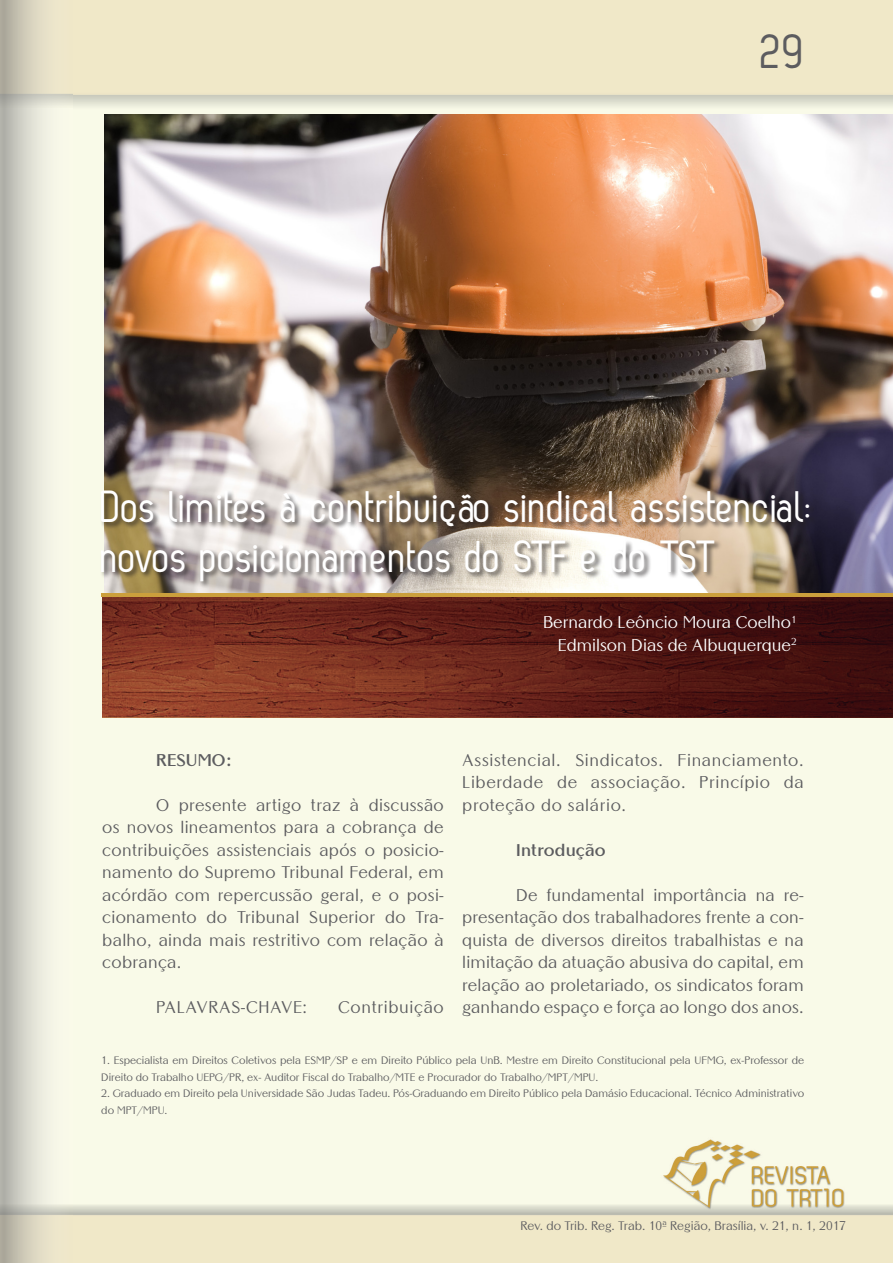
<style>
.page{position:relative;width:893px;height:1263px;background:#fff}
.page>*{position:absolute;margin:0;border:0;box-sizing:border-box;transform-origin:0 0}
.t1{font:49.5px "Zag";color:#5c5c5f}
.TITULO{font:45px/49.5px "Zag";color:#fff}
.TEXTO_GERAL{font:16.5px/22.5px "Altrincham";letter-spacing:.02em;color:#5c5c5f;text-align:justify}
.TEXTO_GERAL-2{font:16.5px "Altrincham";color:#fff}
.TEXTO_GERAL-3{font:16.5px "Altrincham";letter-spacing:.04em;color:#5c5c5f}
.TEXTO_GERAL-4{font:700 16.5px "Altrincham";letter-spacing:.01em;color:#5c5c5f}
.t2{font:12px "Altrincham";color:#5c5c5f}
.RODAPE{font:10.5px/16.5px "Altrincham";color:#5c5c5f}
</style>
<div class="page">
<img style="left:89px;top:0;width:804px;height:1263px">
<img style="left:104px;top:115px;width:789px;height:478px">
<img style="left:102px;top:597px;width:791px;height:120px">
<hr style="left:101px;top:593px;width:792px;height:4px;background:#cb9f3c">
<div style="left:100px;top:489px;width:716px;height:99px;background:#231f20;opacity:.75"></div>
<p class="t1" style="left:761px;top:24px;width:46px">29</p>
<p class="TITULO" style="left:101px;top:482px;width:713px">Dos limites à contribuição sindical assistencial: novos posicionamentos do STF e do TST</p>
<p class="TEXTO_GERAL-2" style="left:543px;top:612px;width:255px">Bernardo Leôncio Moura Coelho<sup>1</sup></p>
<p class="TEXTO_GERAL-2" style="left:558px;top:635px;width:240px">Edmilson Dias de Albuquerque<sup>2</sup></p>
<p class="TEXTO_GERAL" style="left:462px;top:749px;width:343px">Assistencial. Sindicatos. Financiamento.<br>Liberdade de associação. Princípio da proteção do salário.</p>
<p class="TEXTO_GERAL-4" style="left:516px;top:840px;width:91px">Introdução</p>
<p class="TEXTO_GERAL" style="left:462px;top:884px;width:343px;text-indent:54px">De fundamental importância na re&shy;presentação dos trabalhadores frente a con&shy;quista de diversos direitos trabalhistas e na limitação da atuação abusiva do capital, em relação ao proletariado, os sindicatos foram ganhando espaço e força ao longo dos anos.</p>
<p class="RODAPE" style="left:101px;top:1052px;width:704px">1. Especialista em Direitos Coletivos pela ESMP/SP e em Direito Público pela UnB. Mestre em Direito Constitucional pela UFMG, ex-Professor de<br>Direito do Trabalho UEPG/PR, ex- Auditor Fiscal do Trabalho/MTE e Procurador do Trabalho/MPT/MPU.</p>
<p class="RODAPE" style="left:101px;top:1085px;width:704px">2. Graduado em Direito pela Universidade São Judas Tadeu. Pós-Graduando em Direito Público pela Damásio Educacional. Técnico Administrativo do MPT/MPU.</p>
<p class="TEXTO_GERAL-4" style="left:156px;top:750px;width:77px">RESUMO:</p>
<p class="TEXTO_GERAL" style="left:102px;top:794px;width:343px;text-indent:54px">O presente artigo traz à discussão os novos lineamentos para a cobrança de contribuições assistenciais após o posicio&shy;namento do Supremo Tribunal Federal, em acórdão com repercussão geral, e o posi&shy;cionamento do Tribunal Superior do Tra&shy;balho, ainda mais restritivo com relação à cobrança.</p>
<p class="TEXTO_GERAL-3" style="left:156px;top:997px;width:152px">PALAVRAS-CHAVE:</p>
<p class="TEXTO_GERAL-3" style="left:338px;top:997px;width:107px">Contribuição</p>
<p class="t2" style="left:520px;top:1218px;width:327px">Rev. do Trib. Reg. Trab. 10ª Região, Brasília, v. 21, n. 1, 2017</p>
</div>
